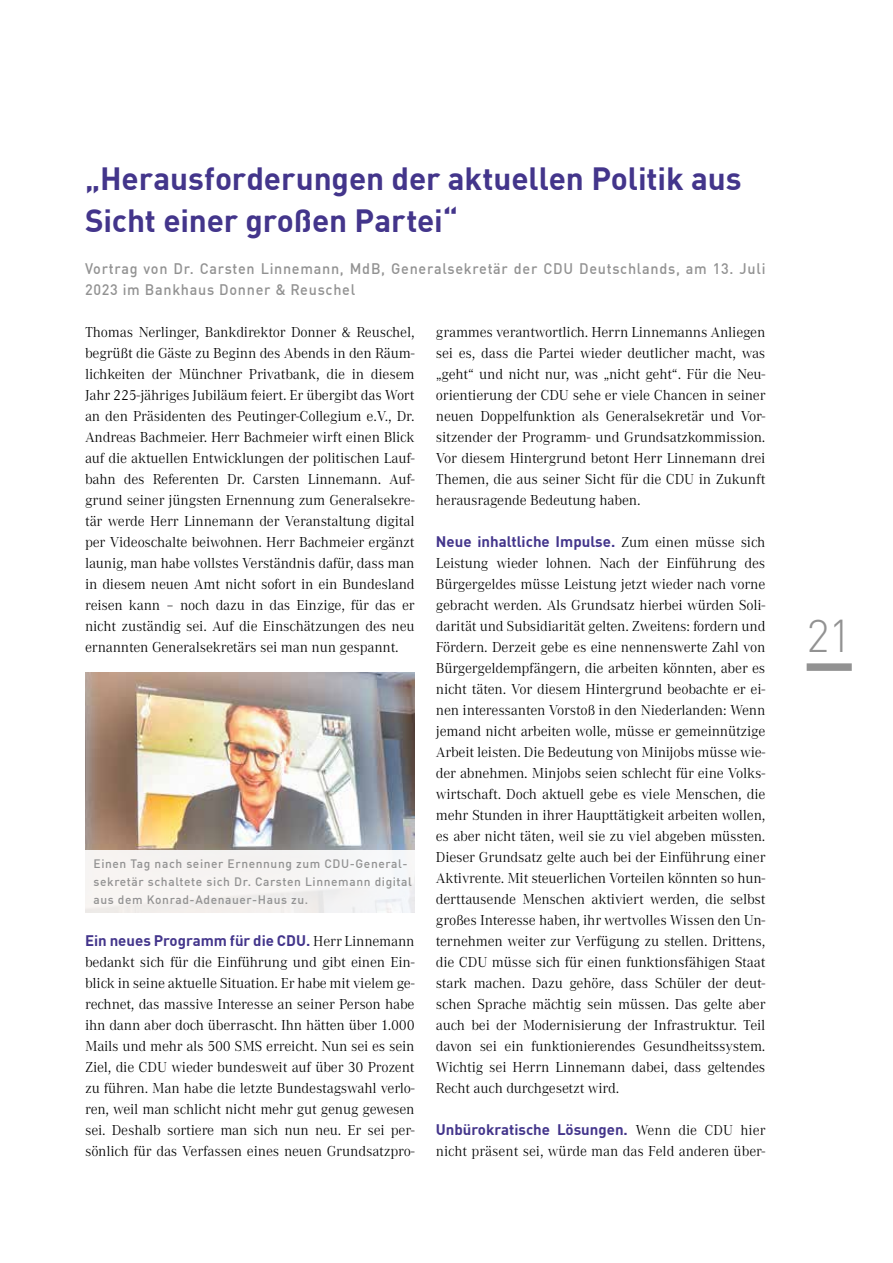
<style>
.page{position:relative;width:893px;height:1263px;background:#fff}
.page>*{position:absolute;margin:0;border:0;box-sizing:border-box;transform-origin:0 0}
.t1{font:300 45px "DINOT";color:#929292}
.t2{font:700 31.5px/42px "DINOT";letter-spacing:-.005em;color:#43358b}
.t3{font:300 15px/21px "Corporate A";letter-spacing:-.01em;color:#000;text-align:justify}
.t4{font:700 15px "DINOT";color:#43358b}
.t5{font:500 15px/21px "DINOT";letter-spacing:.05em;color:#929292;scale:.96 1}
.t6{font:500 12px/18px "DINOT";letter-spacing:.05em;color:#929292}
.s1{font-family:"Corporate A";font-weight:300;color:#000}
</style>
<div class="page">
<div style="left:807px;top:663px;width:45px;height:8px;background:#929292"></div>
<img style="left:85px;top:673px;width:330px;height:177px">
<div style="left:85px;top:850px;width:330px;height:63px;background:#f6f4f2"></div>
<h2 class="t2" style="left:85px;top:155px;width:658px">„Herausforderungen der aktuellen Politik aus<br>Sicht einer großen Partei“</h2>
<p class="t5" style="left:85px;top:257px;width:710px">Vortrag von Dr. Carsten Linnemann, MdB, Generalsekretär der CDU Deutschlands, am 13. Juli<br>2023 im Bankhaus Donner &amp; Reuschel</p>
<p class="t3" style="left:85px;top:322px;width:331px">Thomas Nerlinger, Bankdirektor Donner &amp; Reuschel, begrüßt die Gäste zu Beginn des Abends in den Räum&shy;lichkeiten der Münchner Privatbank, die in diesem Jahr 225-jähriges Jubiläum feiert. Er übergibt das Wort an den Präsidenten des Peutinger-Collegium e.V., Dr.<br>Andreas Bachmeier. Herr Bachmeier wirft einen Blick auf die aktuellen Entwicklungen der politischen Lauf&shy;bahn des Referenten Dr. Carsten Linnemann. Auf&shy;grund seiner jüngsten Ernennung zum Generalsekre&shy;tär werde Herr Linnemann der Veranstaltung digital per Videoschalte beiwohnen. Herr Bachmeier ergänzt launig, man habe vollstes Verständnis dafür, dass man in diesem neuen Amt nicht sofort in ein Bundesland reisen kann – noch dazu in das Einzige, für das er nicht zuständig sei. Auf die Einschätzungen des neu ernannten Generalsekretärs sei man nun gespannt.</p>
<p class="t3" style="left:436px;top:322px;width:331px">grammes verantwortlich. Herrn Linnemanns Anliegen sei es, dass die Partei wieder deutlicher macht, was „geht“ und nicht nur, was „nicht geht“. Für die Neu&shy;orientierung der CDU sehe er viele Chancen in seiner neuen Doppelfunktion als Generalsekretär und Vor&shy;sitzender der Programm- und Grundsatzkommission.<br>Vor diesem Hintergrund betont Herr Linnemann drei Themen, die aus seiner Sicht für die CDU in Zukunft herausragende Bedeutung haben.</p>
<p class="t4" style="left:436px;top:530px;width:331px">Neue inhaltliche Impulse. <span class="s1">Zum einen müsse sich</span></p>
<p class="t3" style="left:436px;top:553px;width:331px">Leistung wieder lohnen. Nach der Einführung des Bürgergeldes müsse Leistung jetzt wieder nach vorne gebracht werden. Als Grundsatz hierbei würden Soli&shy;darität und Subsidiarität gelten. Zweitens: fordern und Fördern. Derzeit gebe es eine nennenswerte Zahl von Bürgergeldempfängern, die arbeiten könnten, aber es nicht täten. Vor diesem Hintergrund beobachte er ei&shy;nen interessanten Vorstoß in den Niederlanden: Wenn jemand nicht arbeiten wolle, müsse er gemeinnützige Arbeit leisten. Die Bedeutung von Minijobs müsse wie&shy;der abnehmen. Minjobs seien schlecht für eine Volks&shy;wirtschaft. Doch aktuell gebe es viele Menschen, die mehr Stunden in ihrer Haupttätigkeit arbeiten wollen, es aber nicht täten, weil sie zu viel abgeben müssten.<br>Dieser Grundsatz gelte auch bei der Einführung einer Aktivrente. Mit steuerlichen Vorteilen könnten so hun&shy;derttausende Menschen aktiviert werden, die selbst großes Interesse haben, ihr wertvolles Wissen den Un&shy;ternehmen weiter zur Verfügung zu stellen. Drittens, die CDU müsse sich für einen funktionsfähigen Staat stark machen. Dazu gehöre, dass Schüler der deut&shy;schen Sprache mächtig sein müssen. Das gelte aber auch bei der Modernisierung der Infrastruktur. Teil davon sei ein funktionierendes Gesundheitssystem.<br>Wichtig sei Herrn Linnemann dabei, dass geltendes Recht auch durchgesetzt wird.</p>
<p class="t4" style="left:436px;top:1118px;width:331px">Unbürokratische Lösungen. <span class="s1">Wenn die CDU hier</span></p>
<p class="t3" style="left:436px;top:1141px;width:331px">nicht präsent sei, würde man das Feld anderen über-</p>
<p class="t6" style="left:94px;top:854px;width:320px">Einen Tag nach seiner Ernennung zum CDU-General&shy;sekretär schaltete sich Dr. Carsten Linnemann digital aus dem Konrad-Adenauer-Haus zu.</p>
<p class="t4" style="left:85px;top:929px;width:331px">Ein neues Programm für die CDU. <span class="s1">Herr Linnemann</span></p>
<p class="t3" style="left:85px;top:952px;width:331px">bedankt sich für die Einführung und gibt einen Ein&shy;blick in seine aktuelle Situation. Er habe mit vielem ge&shy;rechnet, das massive Interesse an seiner Person habe ihn dann aber doch überrascht. Ihn hätten über 1.000<br>Mails und mehr als 500 SMS erreicht. Nun sei es sein Ziel, die CDU wieder bundesweit auf über 30 Prozent zu führen. Man habe die letzte Bundestagswahl verlo&shy;ren, weil man schlicht nicht mehr gut genug gewesen sei. Deshalb sortiere man sich nun neu. Er sei per&shy;sönlich für das Verfassen eines neuen Grundsatzpro-</p>
<h1 class="t1" style="left:807px;top:602px;width:47px">21</h1>
</div>
